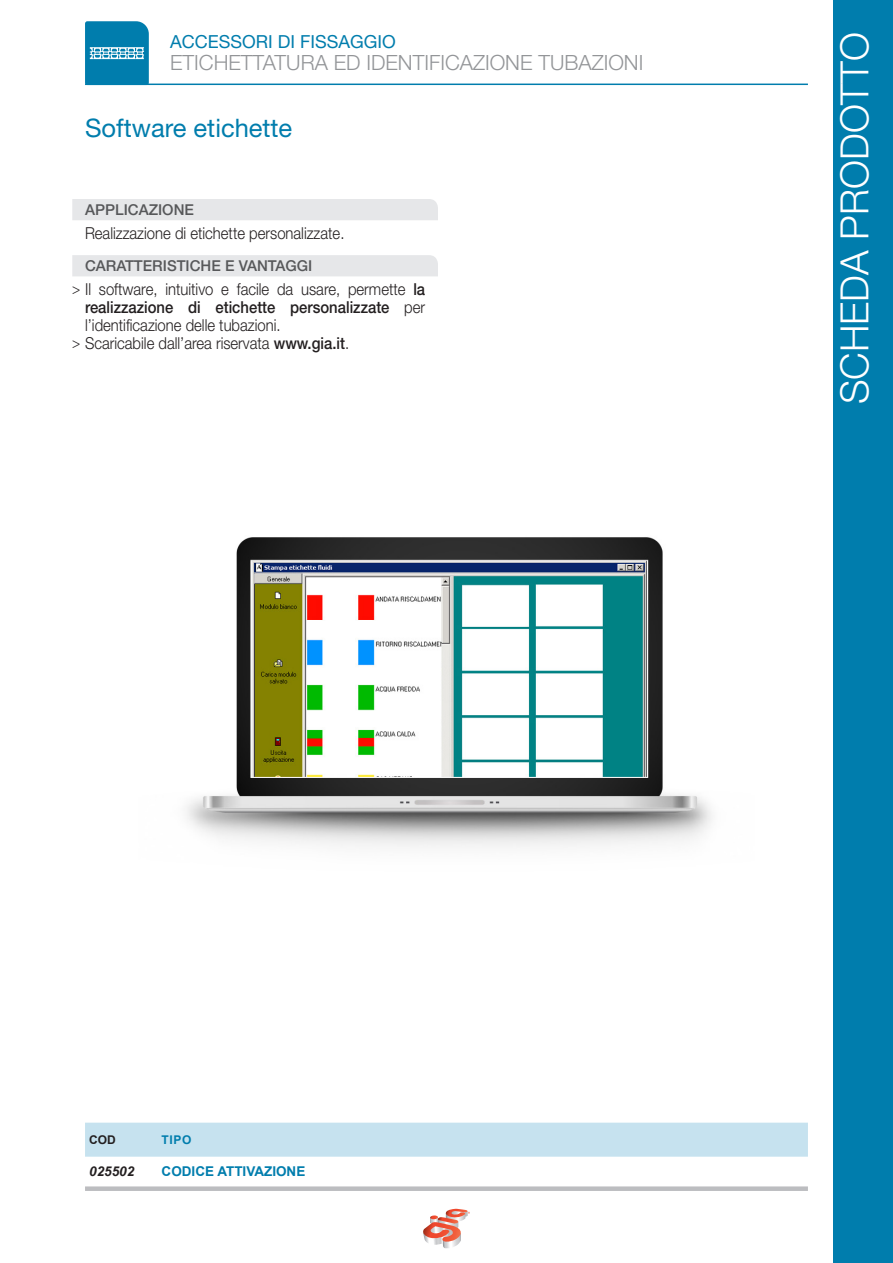
<style>
.page{position:relative;width:893px;height:1263px;background:#fff}
.page>*{position:absolute;margin:0;border:0;box-sizing:border-box;transform-origin:0 0}
.t1{font:300 39px "Helvetica Neue LT Std";color:#fff}
.t2{font:25.5px "Helvetica Neue LT Std";color:#007dad}
.t3{font:300 21px "Helvetica Neue LT Std";color:#939598}
.t4{font:18px "Helvetica Neue LT Std";color:#007dad}
.Stile_di_paragrafo_1{font:300 16.5px/18px "Helvetica Neue LT Std";color:#231f20;text-align:justify;scale:.9 1}
.t5{font:500 15px "Helvetica Neue LT Std";color:#57585a}
.t6{font:700 13.5px "Arial";color:#007dad}
.t7{font:italic 700 13.5px "Arial";color:#231f20}
.t8{font:700 12px "Arial";color:#007dad}
.t9{font:700 12px "Arial";color:#231f20}
.s1{font-size:15px}
.s2{font-weight:500}
</style>
<div class="page">
<hr style="left:85px;top:84px;width:723px;height:1px;background:#007dad">
<svg style="left:85px;top:21px;width:64px;height:63px;background:#1b8ab5"></svg>
<div style="left:833px;top:0;width:60px;height:1263px;background:#007dad"></div>
<svg style="left:423px;top:1209px;width:47px;height:39px"></svg>
<img style="left:187px;top:537px;width:525px;height:310px">
<div style="left:72px;top:199px;width:366px;height:21px;background:#e6e7e9"></div>
<div style="left:72px;top:255px;width:366px;height:21px;background:#e6e7e9"></div>
<div style="left:85px;top:1123px;width:723px;height:34px;background:#c6e2ef"></div>
<svg style="left:85px;top:1186px;width:723px;height:5px;background:#c2c3c6"></svg>
<p class="t4" style="left:170px;top:30px;width:227px">ACCESSORI DI FISSAGGIO</p>
<h1 class="t1" style="left:831px;top:404px;width:374px;rotate:-90deg">SCHEDA PRODOTTO</h1>
<p class="t3" style="left:170px;top:50px;width:475px">ETICHETTATURA ED IDENTIFICAZIONE TUBAZIONI</p>
<p class="t2" style="left:85px;top:113px;width:209px">Software etichette</p>
<p class="t5" style="left:85px;top:201px;width:110px">APPLICAZIONE</p>
<p class="Stile_di_paragrafo_1" style="left:85px;top:224px;width:290px">Realizzazione di etichette personalizzate.</p>
<p class="t5" style="left:85px;top:257px;width:229px">CARATTERISTICHE E VANTAGGI</p>
<p class="Stile_di_paragrafo_1" style="left:85px;top:280px;width:379px;text-indent:-13px"><span class="s1">&gt;</span> Il software, intuitivo e facile da usare, permette <span class="s2">la realizzazione di etichette personalizzate</span> per l’identificazione delle tubazioni.</p>
<p class="Stile_di_paragrafo_1" style="left:72px;top:334px;width:309px"><span class="s1">&gt;</span> Scaricabile dall’area riservata <span class="s2">www.gia.it</span>.</p>
<p class="t9" style="left:89px;top:1132px;width:28px">COD</p>
<p class="t8" style="left:162px;top:1132px;width:31px">TIPO</p>
<p class="t7" style="left:89px;top:1163px;width:47px">025502</p>
<p class="t6" style="left:162px;top:1163px;width:145px">CODICE ATTIVAZIONE</p>
</div>
